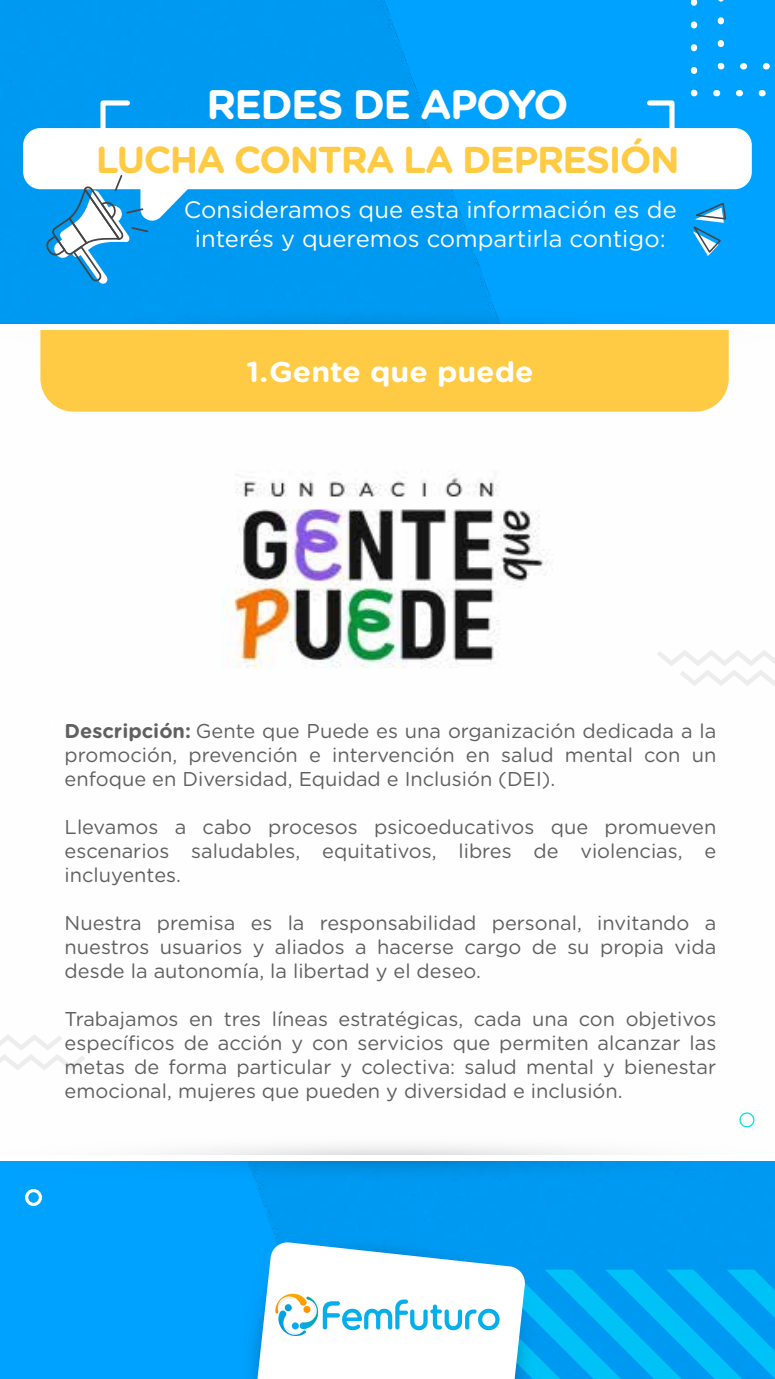
<style>
.page{position:relative;width:775px;height:1379px;background:#fff}
.page>*{position:absolute;margin:0;border:0;box-sizing:border-box;transform-origin:0 0}
.t1{font:700 41.25px "Gotham Rounded";letter-spacing:-.04em;color:#fff}
.t2{font:700 37.5px "Gotham Rounded";letter-spacing:-.04em;color:#ffcb44}
.t3{font:700 28.62px "Gotham Rounded";color:#fff;scale:1.06 1}
.t4{font:23.75px/28.5px "Gotham Rounded";color:#fff;text-align:center}
.t5{font:20px/24px "Gotham Rounded";color:#606060;text-align:justify}
.s1{font-weight:700}
</style>
<div class="page">
<img style="left:0;top:0;width:775px;height:1379px">
<div style="left:0;top:324px;width:775px;height:833px;background:#fefefe"></div>
<svg style="left:0;top:308px;width:775px;height:16px;background:#009af3"></svg>
<svg style="left:0;top:1146px;width:775px;height:35px"></svg>
<div style="left:0;top:1155px;width:775px;height:5px;background:#fff"></div>
<svg style="left:713px;top:90px;width:62px;height:6px"></svg>
<svg style="left:691px;top:90px;width:6px;height:6px"></svg>
<svg style="left:691px;top:0;width:6px;height:74px"></svg>
<svg style="left:740px;top:63px;width:35px;height:6px"></svg>
<svg style="left:718px;top:63px;width:6px;height:6px"></svg>
<svg style="left:718px;top:0;width:6px;height:47px"></svg>
<div style="left:49px;top:713px;width:17px;height:17px;border:3px solid #fff;border-radius:50%"></div>
<div style="left:25px;top:1189px;width:17px;height:17px;border:3px solid #fff;border-radius:50%"></div>
<div style="left:739px;top:1112px;width:15px;height:15px;border:1px solid #00e1df;border-radius:50%"></div>
<svg style="left:98px;top:98px;width:35px;height:30px"></svg>
<svg style="left:644px;top:98px;width:33px;height:30px"></svg>
<div style="left:23px;top:128px;width:729px;height:61px;background:#fff;border-radius:17px"></div>
<svg style="left:692px;top:201px;width:35px;height:55px;background:#36a8e9"></svg>
<svg style="left:44px;top:175px;width:149px;height:109px"></svg>
<svg style="left:657px;top:650px;width:118px;height:36px"></svg>
<svg style="left:0;top:1034px;width:85px;height:36px"></svg>
<svg style="left:239px;top:1236px;width:536px;height:143px"></svg>
<img style="left:223px;top:474px;width:325px;height:194px">
<div style="left:40px;top:330px;width:689px;height:82px;background:#ffcb44"></div>
<h1 class="t1" style="left:206px;top:74px;width:364px">REDES DE APOYO</h1>
<h2 class="t2" style="left:96px;top:132px;width:585px">LUCHA CONTRA LA DEPRESIÓN</h2>
<p class="t4" style="left:184px;top:194px;width:494px">Consideramos que esta información es de interés y queremos compartirla contigo:</p>
<h3 class="t3" style="left:247px;top:351px;width:273px">1.Gente que puede</h3>
<p class="t5" style="left:65px;top:718px;width:653px"><span class="s1">Descripción:</span> Gente que Puede es una organización dedicada a la promoción, prevención e intervención en salud mental con un enfoque en Diversidad, Equidad e Inclusión (DEI).</p>
<p class="t5" style="left:65px;top:814px;width:653px">Llevamos a cabo procesos psicoeducativos que promueven escenarios saludables, equitativos, libres de violencias, e incluyentes.</p>
<p class="t5" style="left:65px;top:910px;width:653px">Nuestra premisa es la responsabilidad personal, invitando a nuestros usuarios y aliados a hacerse cargo de su propia vida desde la autonomía, la libertad y el deseo.</p>
<p class="t5" style="left:65px;top:1006px;width:653px">Trabajamos en tres líneas estratégicas, cada una con objetivos específicos de acción y con servicios que permiten alcanzar las metas de forma particular y colectiva: salud mental y bienestar emocional, mujeres que pueden y diversidad e inclusión.</p>
</div>
